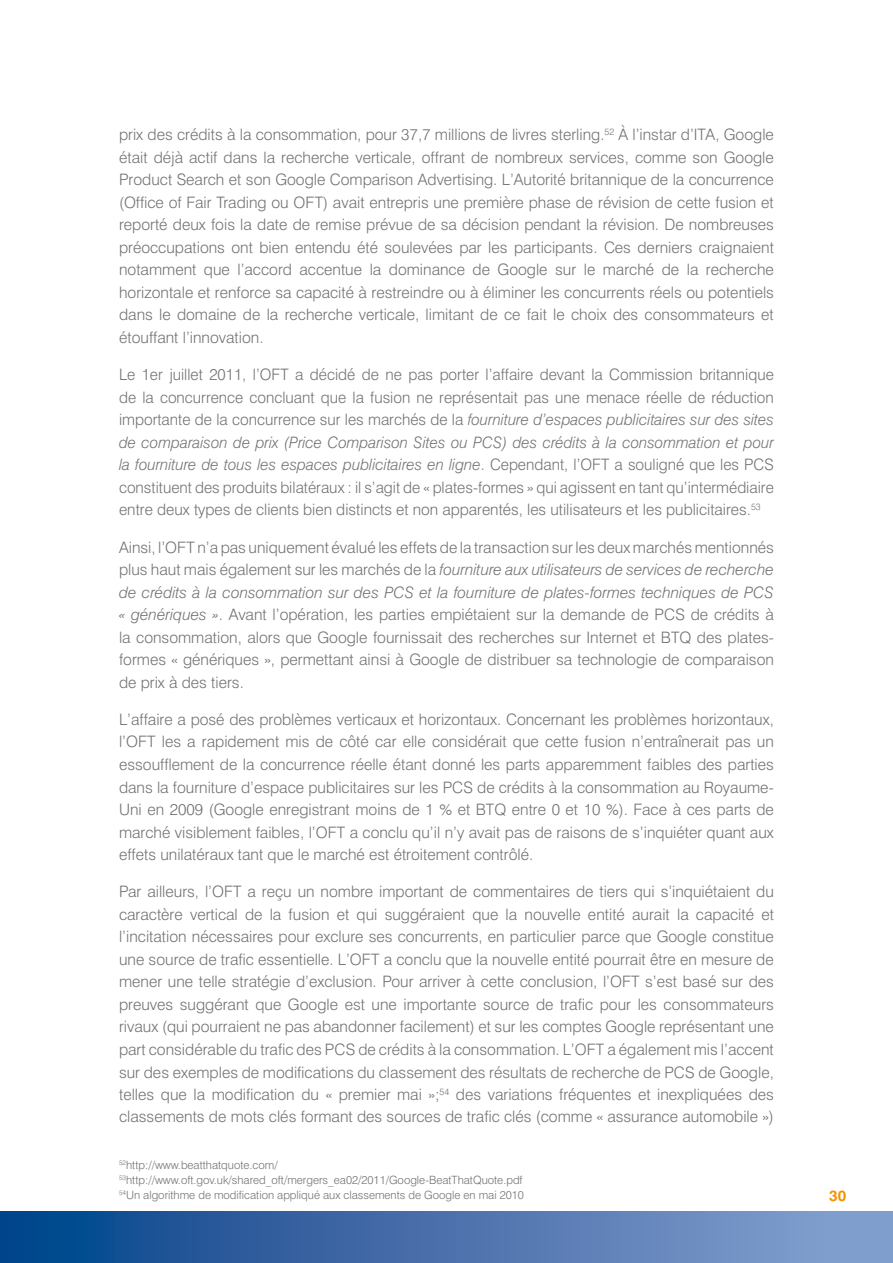
<style>
.page{position:relative;width:893px;height:1263px;background:#fff}
.page>*{position:absolute;margin:0;border:0;box-sizing:border-box;transform-origin:0 0}
.t1{font:300 15.75px/22.5px "Swiss 721 BT";color:#707172;text-align:justify}
.t2{font:700 15px "Swiss 721 BT";color:#f39400}
.t3{font:300 11.4px/15.3px "Swiss 721 BT";color:#707172}
.s1{font-style:italic}
</style>
<div class="page">
<div style="left:0;top:1212px;width:893px;height:51px;background:linear-gradient(to right,#034288,#8ca2d1)"></div>
<p class="t1" style="left:119px;top:123px;width:656px">prix des crédits à la consommation, pour 37,7 millions de livres sterling.<sup>52</sup> À l’instar d’ITA, Google était déjà actif dans la recherche verticale, offrant de nombreux services, comme son Google Product Search et son Google Comparison Advertising. L’Autorité britannique de la concurrence (Office of Fair Trading ou OFT) avait entrepris une première phase de révision de cette fusion et reporté deux fois la date de remise prévue de sa décision pendant la révision. De nombreuses préoccupations ont bien entendu été soulevées par les participants. Ces derniers craignaient notamment que l’accord accentue la dominance de Google sur le marché de la recherche horizontale et renforce sa capacité à restreindre ou à éliminer les concurrents réels ou potentiels dans le domaine de la recherche verticale, limitant de ce fait le choix des consommateurs et étouffant l’innovation.</p>
<p class="t1" style="left:119px;top:363px;width:656px">Le 1er juillet 2011, l’OFT a décidé de ne pas porter l’affaire devant la Commission britannique de la concurrence concluant que la fusion ne représentait pas une menace réelle de réduction importante de la concurrence sur les marchés de la <span class="s1">fourniture d’espaces publicitaires sur des sites de comparaison de prix (Price Comparison Sites ou PCS) des crédits à la consommation et pour la fourniture de tous les espaces publicitaires en ligne</span>. Cependant, l’OFT a souligné que les PCS constituent des produits bilatéraux : il s’agit de « plates-formes » qui agissent en tant qu’intermédiaire entre deux types de clients bien distincts et non apparentés, les utilisateurs et les publicitaires.<sup>53</sup></p>
<p class="t1" style="left:119px;top:535px;width:656px">Ainsi, l’OFT n’a pas uniquement évalué les effets de la transaction sur les deux marchés mentionnés plus haut mais également sur les marchés de la <span class="s1">fourniture aux utilisateurs de services de recherche de crédits à la consommation sur des PCS et la fourniture de plates-formes techniques de PCS « génériques »</span>. Avant l’opération, les parties empiétaient sur la demande de PCS de crédits à la consommation, alors que Google fournissait des recherches sur Internet et BTQ des plates&shy;formes « génériques », permettant ainsi à Google de distribuer sa technologie de comparaison de prix à des tiers.</p>
<p class="t1" style="left:119px;top:708px;width:656px">L’affaire a posé des problèmes verticaux et horizontaux. Concernant les problèmes horizontaux, l’OFT les a rapidement mis de côté car elle considérait que cette fusion n’entraînerait pas un essoufflement de la concurrence réelle étant donné les parts apparemment faibles des parties dans la fourniture d’espace publicitaires sur les PCS de crédits à la consommation au Royaume-Uni en 2009 (Google enregistrant moins de 1 % et BTQ entre 0 et 10 %). Face à ces parts de marché visiblement faibles, l’OFT a conclu qu’il n’y avait pas de raisons de s’inquiéter quant aux effets unilatéraux tant que le marché est étroitement contrôlé.</p>
<p class="t1" style="left:119px;top:880px;width:656px">Par ailleurs, l’OFT a reçu un nombre important de commentaires de tiers qui s’inquiétaient du caractère vertical de la fusion et qui suggéraient que la nouvelle entité aurait la capacité et l’incitation nécessaires pour exclure ses concurrents, en particulier parce que Google constitue une source de trafic essentielle. L’OFT a conclu que la nouvelle entité pourrait être en mesure de mener une telle stratégie d’exclusion. Pour arriver à cette conclusion, l’OFT s’est basé sur des preuves suggérant que Google est une importante source de trafic pour les consommateurs rivaux (qui pourraient ne pas abandonner facilement) et sur les comptes Google représentant une part considérable du trafic des PCS de crédits à la consommation. L’OFT a également mis l’accent sur des exemples de modifications du classement des résultats de recherche de PCS de Google, telles que la modification du « premier mai »;<sup>54</sup> des variations fréquentes et inexpliquées des classements de mots clés formant des sources de trafic clés (comme « assurance automobile »)</p>
<p class="t3" style="left:119px;top:1157px;width:406px"><sup>52</sup>http://www.beatthatquote.com/<br><sup>53</sup>http://www.oft.gov.uk/shared_oft/mergers_ea02/2011/Google-BeatThatQuote.pdf<br><sup>54</sup>Un algorithme de modification appliqué aux classements de Google en mai 2010</p>
<p class="t2" style="left:829px;top:1186px;width:19px">30</p>
</div>
